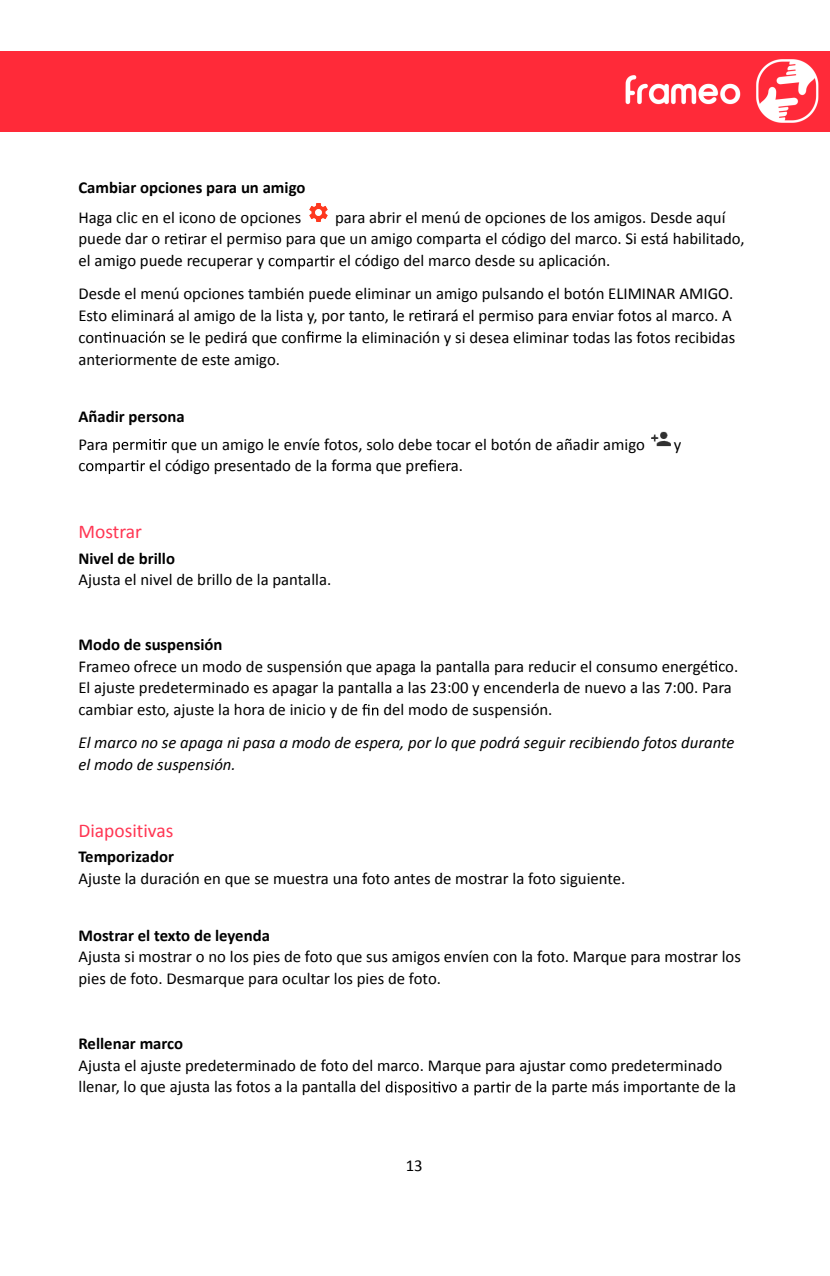
<style>
.page{position:relative;width:830px;height:1276px;background:#fff}
.page>*{position:absolute;margin:0;border:0;box-sizing:border-box;transform-origin:0 0}
.t1{font:19.57px "Calibri";color:#ff3653}
.t2{font:16.65px/21.8px "Calibri";color:#000}
.t3{font:700 16.65px "Calibri";color:#000}
.t4{font:italic 16.65px/21.8px "Calibri";color:#000}
</style>
<div class="page">
<svg style="left:178px;top:233px;width:15px;height:11px"></svg>
<svg style="left:275px;top:255px;width:59px;height:14px"></svg>
<svg style="left:422px;top:310px;width:15px;height:11px"></svg>
<svg style="left:103px;top:331px;width:62px;height:12px"></svg>
<svg style="left:306px;top:331px;width:35px;height:12px"></svg>
<svg style="left:113px;top:439px;width:54px;height:14px"></svg>
<svg style="left:86px;top:460px;width:59px;height:14px"></svg>
<svg style="left:428px;top:459px;width:22px;height:12px"></svg>
<svg style="left:709px;top:661px;width:15px;height:10px"></svg>
<svg style="left:362px;top:704px;width:16px;height:11px"></svg>
<svg style="left:385px;top:1081px;width:63px;height:14px"></svg>
<svg style="left:474px;top:1081px;width:36px;height:14px"></svg>
<img style="left:309px;top:203px;width:19px;height:19px">
<img style="left:651px;top:431px;width:20px;height:16px">
<div style="left:0;top:52px;width:828px;height:79px;background:#ff2a39"></div>
<p class="t3" style="left:78px;top:177px;width:228px">Cambiar opciones para un amigo</p>
<p class="t2" style="left:78px;top:207px;width:224px">Haga clic en el icono de opciones</p>
<p class="t2" style="left:78px;top:207px;width:667px;text-indent:256px">para abrir el menú de opciones de los amigos. Desde aquí puede dar o re ar el permiso para que un amigo comparta el código del marco. Si está habilitado, el amigo puede recuperar y c</p>
<p class="t2" style="left:78px;top:245px;width:656px;line-height:32.4px;text-indent:260px">el código del marco desde su aplicación.<br>Desde el menú opciones también puede eliminar un amigo pulsando el botón ELIMINAR AMIGO.</p>
<p class="t2" style="left:78px;top:304px;width:654px">Esto eliminará al amigo de la lista y, por tanto, le re ará el permiso para enviar fotos al marco. A con</p>
<p class="t2" style="left:170px;top:326px;width:137px">se le pedirá que con</p>
<p class="t2" style="left:346px;top:326px;width:390px">la eliminación y si desea eliminar todas las fotos recibidas</p>
<p class="t2" style="left:78px;top:348px;width:203px">anteriormente de este amigo.</p>
<p class="t3" style="left:78px;top:405px;width:108px">Añadir persona</p>
<p class="t2" style="left:78px;top:433px;width:31px">Para</p>
<p class="t2" style="left:171px;top:433px;width:475px">que un amigo le envíe fotos, solo debe tocar el botón de añadir amigo</p>
<p class="t2" style="left:673px;top:433px;width:9px">y</p>
<p class="t2" style="left:78px;top:455px;width:9px">c</p>
<p class="t2" style="left:149px;top:455px;width:280px">el código presentado de la forma que pre</p>
<p class="t2" style="left:450px;top:455px;width:14px">a.</p>
<p class="t1" style="left:78px;top:519px;width:65px">Mostrar</p>
<p class="t3" style="left:78px;top:547px;width:98px">Nivel de brillo</p>
<p class="t2" style="left:78px;top:568px;width:254px">Ajusta el nivel de brillo de la pantalla.</p>
<p class="t3" style="left:78px;top:633px;width:145px">Modo de suspensión</p>
<p class="t2" style="left:78px;top:655px;width:661px">Frameo ofrece un modo de suspensión que apaga la pantalla para reducir el consumo energé o.<br>El ajuste predeterminado es apagar la pantalla a las 23:00 y encenderla de nuevo a las 7:00. Para cambiar esto, ajuste la hora de inicio y de</p>
<p class="t2" style="left:383px;top:699px;width:170px">del modo de suspensión.</p>
<p class="t4" style="left:78px;top:730px;width:657px">El marco no se apaga ni pasa a modo de espera, por lo que podrá seguir recibiendo fotos durante el modo de suspensión.</p>
<p class="t1" style="left:78px;top:818px;width:96px">Diapositivas</p>
<p class="t3" style="left:78px;top:846px;width:97px">Temporizador</p>
<p class="t2" style="left:78px;top:867px;width:548px">Ajuste la duración en que se muestra una foto antes de mostrar la foto siguiente.</p>
<p class="t3" style="left:78px;top:924px;width:193px">Mostrar el texto de leyenda</p>
<p class="t2" style="left:78px;top:945px;width:663px">Ajusta si mostrar o no los pies de foto que sus amigos envíen con la foto. Marque para mostrar los pies de foto. Desmarque para ocultar los pies de foto.</p>
<p class="t3" style="left:78px;top:1032px;width:106px">Rellenar marco</p>
<p class="t2" style="left:78px;top:1054px;width:644px">Ajusta el ajuste predeterminado de foto del marco. Marque para ajustar como predeterminado llenar, lo que ajusta las fotos a la pantalla del</p>
<p class="t2" style="left:448px;top:1076px;width:22px">oa</p>
<p class="t2" style="left:514px;top:1076px;width:223px">de la parte más importante de la</p>
<p class="t2" style="left:405px;top:1154px;width:18px">13</p>
</div>
